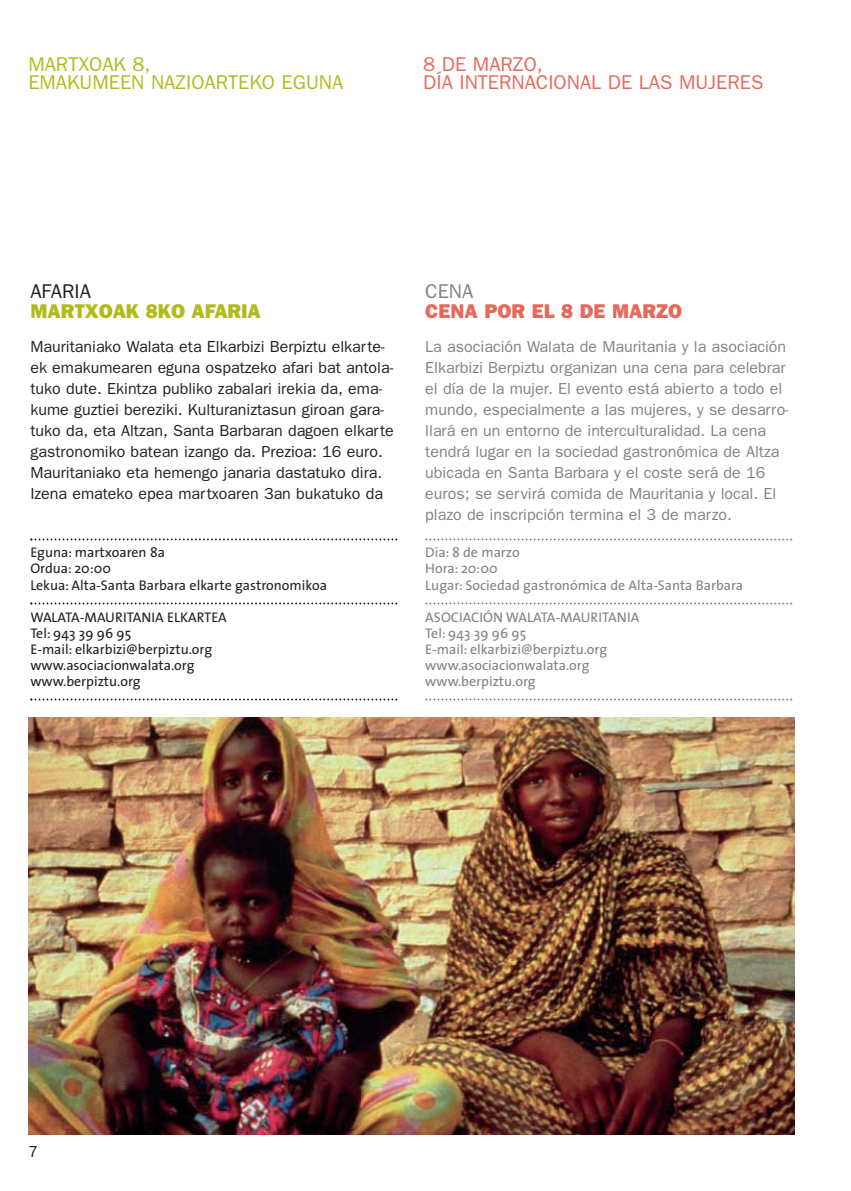
<style>
.page{position:relative;width:851px;height:1191px;background:#fff}
.page>*{position:absolute;margin:0;border:0;box-sizing:border-box;transform-origin:0 0}
.t1{font:20px/18px "Franklin Gothic";color:#e66a5b}
.t2{font:20px/18px "Franklin Gothic";color:#b2bb1d}
.t3{font:800 20px "Franklin Gothic";color:#b2bb1d}
.t4{font:800 20px "Franklin Gothic";color:#e66a5b}
.t5{font:20px "Franklin Gothic";color:#231f20}
.t6{font:20px "Franklin Gothic";color:#808285}
.t7{font:16px/21px "Franklin Gothic";color:#808285}
.t8{font:16px/21px "Franklin Gothic";color:#231f20}
.t9{font:14px/16px "The Sans";color:#231f20}
.t10{font:14px/16px "The Sans";color:#808285}
</style>
<div class="page">
<img style="left:28px;top:717px;width:766px;height:417px">
<svg style="left:30px;top:538px;width:367px;height:2px"></svg>
<svg style="left:30px;top:602px;width:367px;height:2px"></svg>
<svg style="left:30px;top:698px;width:367px;height:2px"></svg>
<svg style="left:425px;top:538px;width:367px;height:2px"></svg>
<svg style="left:425px;top:602px;width:367px;height:2px"></svg>
<svg style="left:425px;top:698px;width:367px;height:2px"></svg>
<p class="t2" style="left:28px;top:57px;width:316px">MARTXOAK 8,<br>EMAKUMEEN NAZIOARTEKO EGUNA</p>
<p class="t1" style="left:423px;top:57px;width:341px">8 DE MARZO,<br>DÍA INTERNACIONAL DE LAS MUJERES</p>
<p class="t5" style="left:30px;top:284px;width:62px">AFARIA</p>
<p class="t3" style="left:30px;top:304px;width:232px">MARTXOAK 8KO AFARIA</p>
<p class="t8" style="left:30px;top:338px;width:365px">Mauritaniako Walata eta Elkarbizi Berpiztu elkarte&shy;ek emakumearen eguna ospatzeko afari bat antola&shy;tuko dute. Ekintza publiko zabalari irekia da, ema&shy;kume guztiei bereziki. Kulturaniztasun giroan gara&shy;tuko da, eta Altzan, Santa Barbaran dagoen elkarte gastronomiko batean izango da. Prezioa: 16 euro.<br>Mauritaniako eta hemengo janaria dastatuko dira.<br>Izena emateko epea martxoaren 3an bukatuko da</p>
<p class="t9" style="left:30px;top:546px;width:298px">Eguna: martxoaren 8a<br>Ordua: 20:00<br>Lekua: Alta-Santa Barbara elkarte gastronomikoa</p>
<p class="t9" style="left:30px;top:610px;width:198px">WALATA-MAURITANIA ELKARTEA<br>Tel: 943 39 96 95<br>E-mail: elkarbizi@berpiztu.org www.asociacionwalata.org www.berpiztu.org</p>
<p class="t6" style="left:425px;top:284px;width:49px">CENA</p>
<p class="t4" style="left:425px;top:304px;width:258px">CENA POR EL 8 DE MARZO</p>
<p class="t7" style="left:425px;top:338px;width:365px">La asociación Walata de Mauritania y la asociación Elkarbizi Berpiztu organizan una cena para celebrar el día de la mujer. El evento está abierto a todo el mundo, especialmente a las mujeres, y se desarro&shy;llará en un entorno de interculturalidad. La cena tendrá lugar en la sociedad gastronómica de Altza ubicada en Santa Barbara y el coste será de 16 euros; se servirá comida de Mauritania y local. El plazo de inscripción termina el 3 de marzo.</p>
<p class="t10" style="left:425px;top:546px;width:319px">Día: 8 de marzo<br>Hora: 20:00<br>Lugar: Sociedad gastronómica de Alta-Santa Barbara</p>
<p class="t10" style="left:425px;top:610px;width:215px">ASOCIACIÓN WALATA-MAURITANIA<br>Tel: 943 39 96 95<br>E-mail: elkarbizi@berpiztu.org www.asociacionwalata.org www.berpiztu.org</p>
<p class="t8" style="left:28px;top:1142px;width:11px">7</p>
</div>
